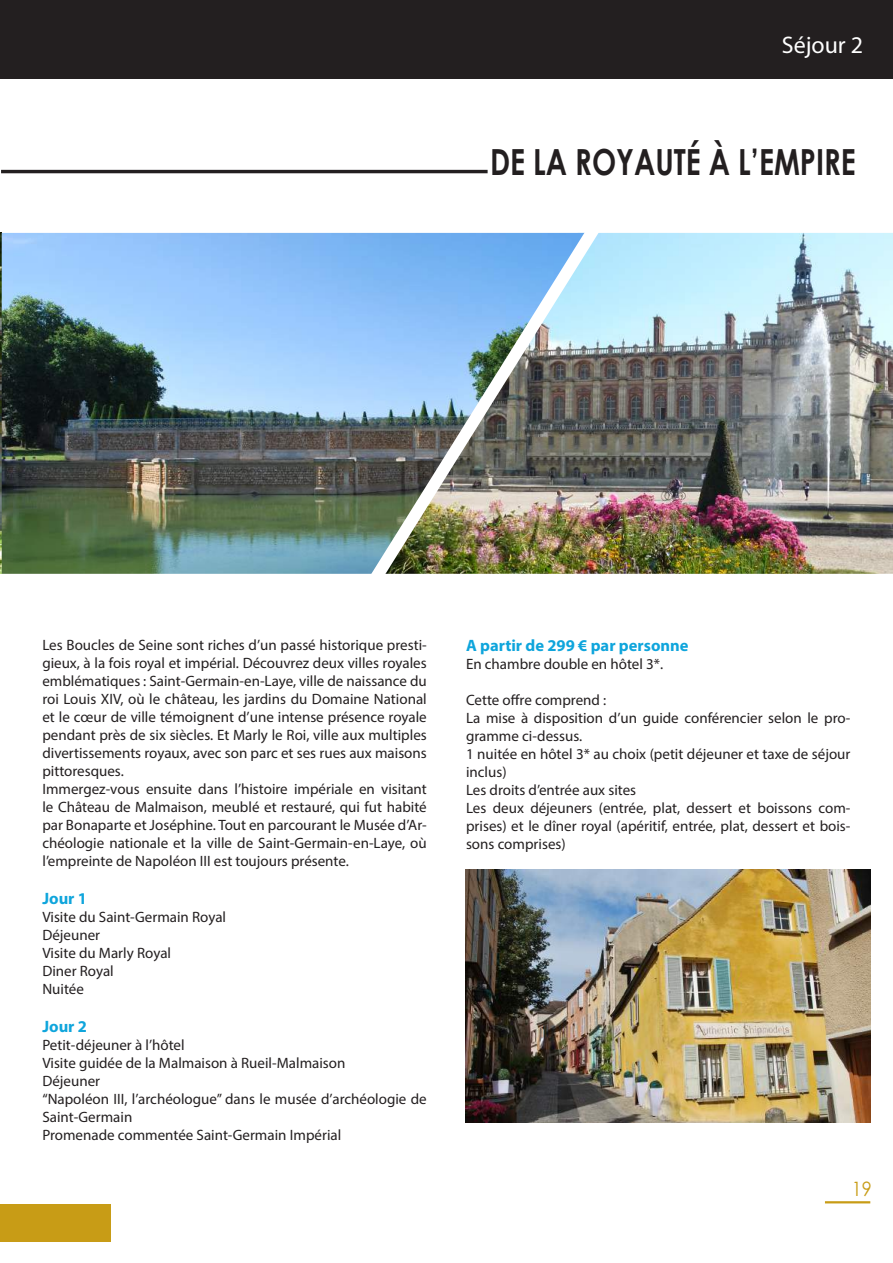
<style>
.page{position:relative;width:893px;height:1263px;background:#fff}
.page>*{position:absolute;margin:0;border:0;box-sizing:border-box;transform-origin:0 0}
.t1{font:700 36px "Century Gothic";color:#231f20;scale:.8 1}
.t2{font:24px "Myriad Pro";color:#fff}
.t3{font:19.8px "Century Gothic";color:#c89c16;scale:.91 1}
.t4{font:700 16.5px "Myriad Pro";color:#0fa5dc}
.t5{font:15px/18px "Myriad Pro";color:#231f20}
</style>
<div class="page">
<div style="left:0;top:0;width:893px;height:79px;background:#231f20"></div>
<div style="left:0;top:1204px;width:111px;height:38px;background:#c89c16"></div>
<hr style="left:825px;top:1201px;width:45px;height:2px;background:#c89c16">
<hr style="left:1px;top:170px;width:487px;height:3px;background:#231f20">
<img style="left:0;top:233px;width:355px;height:341px">
<img style="left:620px;top:233px;width:273px;height:341px">
<img style="left:355px;top:232px;width:265px;height:342px">
<img style="left:465px;top:870px;width:405px;height:253px">
<h2 class="t2" style="left:782px;top:30px;width:83px">Séjour 2</h2>
<h1 class="t1" style="left:490px;top:134px;width:459px">DE LA ROYAUTÉ À L’EMPIRE</h1>
<p class="t5" style="left:42px;top:636px;width:386px">Les Boucles de Seine sont riches d’un passé historique presti&shy;gieux, à la fois royal et impérial. Découvrez deux villes royales emblématiques : Saint-Germain-en-Laye, ville de naissance du roi Louis XIV, où le château, les jardins du Domaine National et le cœur de ville témoignent d’une intense présence royale pendant près de six siècles. Et Marly le Roi, ville aux multiples divertissements royaux, avec son parc et ses rues aux maisons pittoresques.<br>Immergez-vous ensuite dans l’histoire impériale en visitant le Château de Malmaison, meublé et restauré, qui fut habité par Bonaparte et Joséphine. Tout en parcourant le Musée d’Ar&shy;chéologie nationale et la ville de Saint-Germain-en-Laye, où l’empreinte de Napoléon III est toujours présente.</p>
<p class="t4" style="left:42px;top:888px;width:46px">Jour 1</p>
<p class="t5" style="left:42px;top:908px;width:185px">Visite du Saint-Germain Royal<br>Déjeuner<br>Visite du Marly Royal<br>Diner Royal<br>Nuitée</p>
<p class="t4" style="left:42px;top:1015px;width:46px">Jour 2</p>
<p class="t5" style="left:42px;top:1035px;width:386px">Petit-déjeuner à l’hôtel<br>Visite guidée de la Malmaison à Rueil-Malmaison<br>Déjeuner<br>“Napoléon III, l’archéologue” dans le musée d’archéologie de Saint-Germain<br>Promenade commentée Saint-Germain Impérial</p>
<p class="t4" style="left:466px;top:635px;width:224px">A partir de 299 € par personne</p>
<p class="t5" style="left:466px;top:655px;width:199px">En chambre double en hôtel 3*.</p>
<p class="t5" style="left:466px;top:691px;width:386px">Cette offre comprend :<br>La mise à disposition d’un guide conférencier selon le pro&shy;gramme ci-dessus.<br>1 nuitée en hôtel 3* au choix (petit déjeuner et taxe de séjour inclus)<br>Les droits d’entrée aux sites<br>Les deux déjeuners (entrée, plat, dessert et boissons com&shy;prises) et le dîner royal (apéritif, entrée, plat, dessert et bois&shy;sons comprises)</p>
<h3 class="t3" style="left:852px;top:1175px;width:23px">19</h3>
</div>
